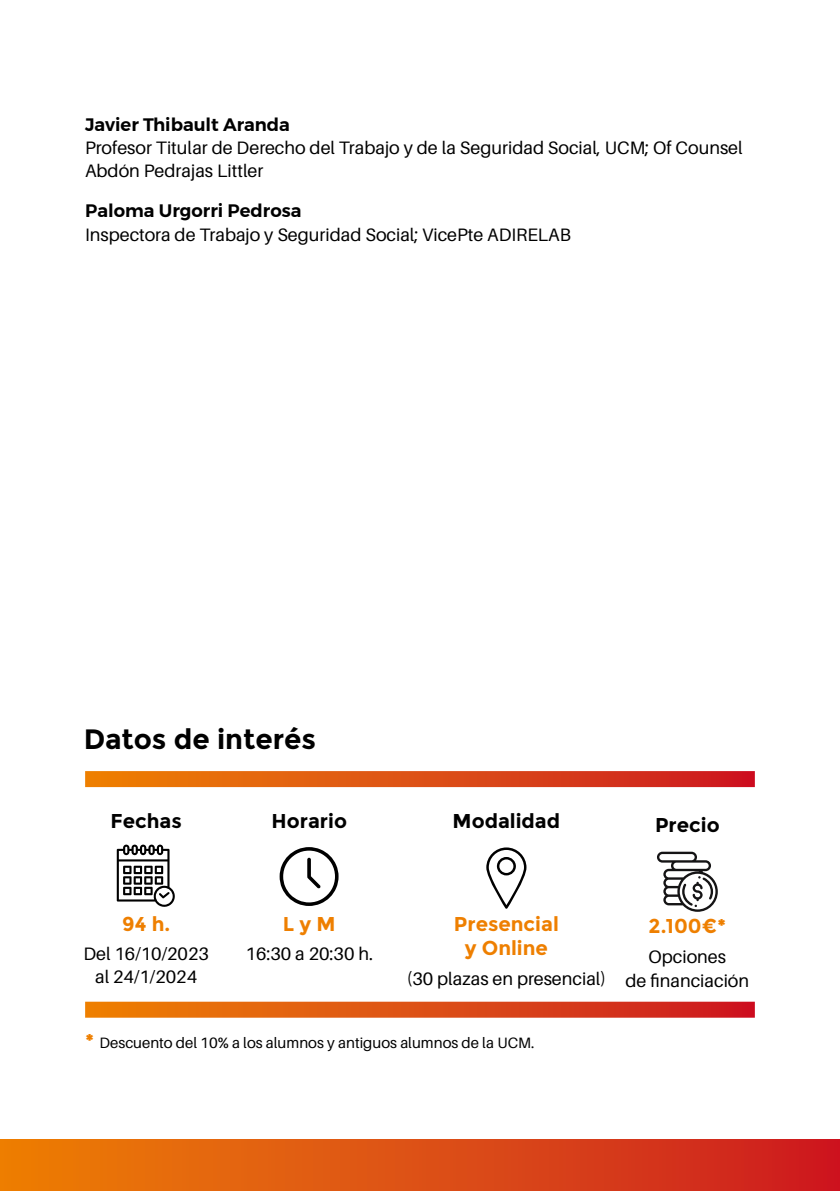
<style>
.page{position:relative;width:840px;height:1191px;background:#fff}
.page>*{position:absolute;margin:0;border:0;box-sizing:border-box;transform-origin:0 0}
.t1{font:700 28px "Montserrat";color:#000}
.t2{font:700 20px/24px "Montserrat";color:#ee7f00;text-align:center}
.t3{font:700 20px "Montserrat";color:#000}
.t4{font:18px/23px "Aileron";color:#000;text-align:center}
.t5{font:600 18px "Montserrat";color:#000}
.t6{font:15px "Aileron";color:#000}
.s1{font-family:"Montserrat";font-weight:700;font-size:20px;color:#ee7f00}
</style>
<div class="page">
<svg style="left:117px;top:844px;width:58px;height:62px"></svg>
<svg style="left:279px;top:847px;width:59px;height:59px"></svg>
<svg style="left:486px;top:847px;width:40px;height:61px"></svg>
<svg style="left:657px;top:851px;width:60px;height:60px"></svg>
<div style="left:85px;top:771px;width:669px;height:16px;background:linear-gradient(to right,#ee8305,#cc1922)"></div>
<div style="left:85px;top:1001px;width:669px;height:16px;background:linear-gradient(to right,#ee8305,#cc1922)"></div>
<div style="left:0;top:1140px;width:839px;height:51px;background:linear-gradient(to right,#ed8106,#cd1c22)"></div>
<p class="t5" style="left:85px;top:110px;width:206px">Javier Thibault Aranda</p>
<p class="t4" style="left:85px;top:136px;width:658px;text-align:left">Profesor Titular de Derecho del Trabajo y de la Seguridad Social, UCM; Of Counsel<br>Abdón Pedrajas Littler</p>
<p class="t5" style="left:85px;top:196px;width:218px">Paloma Urgorri Pedrosa</p>
<p class="t4" style="left:85px;top:223px;width:487px">Inspectora de Trabajo y Seguridad Social; VicePte ADIRELAB</p>
<h1 class="t1" style="left:84px;top:722px;width:234px">Datos de interés</h1>
<p class="t3" style="left:110px;top:809px;width:73px">Fechas</p>
<p class="t3" style="left:271px;top:809px;width:77px">Horario</p>
<p class="t3" style="left:452px;top:809px;width:109px">Modalidad</p>
<p class="t3" style="left:654px;top:813px;width:66px">Precio</p>
<p class="t2" style="left:122px;top:912px;width:50px">94 h.</p>
<p class="t4" style="left:83px;top:942px;width:127px">Del 16/10/2023 al 24/1/2024</p>
<p class="t2" style="left:283px;top:912px;width:54px">L y M</p>
<p class="t4" style="left:245px;top:942px;width:129px">16:30 a 20:30 h.</p>
<p class="t2" style="left:453px;top:912px;width:106px">Presencial y Online</p>
<p class="t4" style="left:406px;top:967px;width:201px">(30 plazas en presencial)</p>
<p class="t6" style="left:85px;top:1034px;width:450px"><span class="s1">*</span> Descuento del 10% a los alumnos y antiguos alumnos de la UCM.</p>
<p class="t2" style="left:648px;top:914px;width:79px">2.100€*</p>
<p class="t4" style="left:625px;top:945px;width:125px;line-height:24px">Opciones<br>de financiación</p>
</div>
